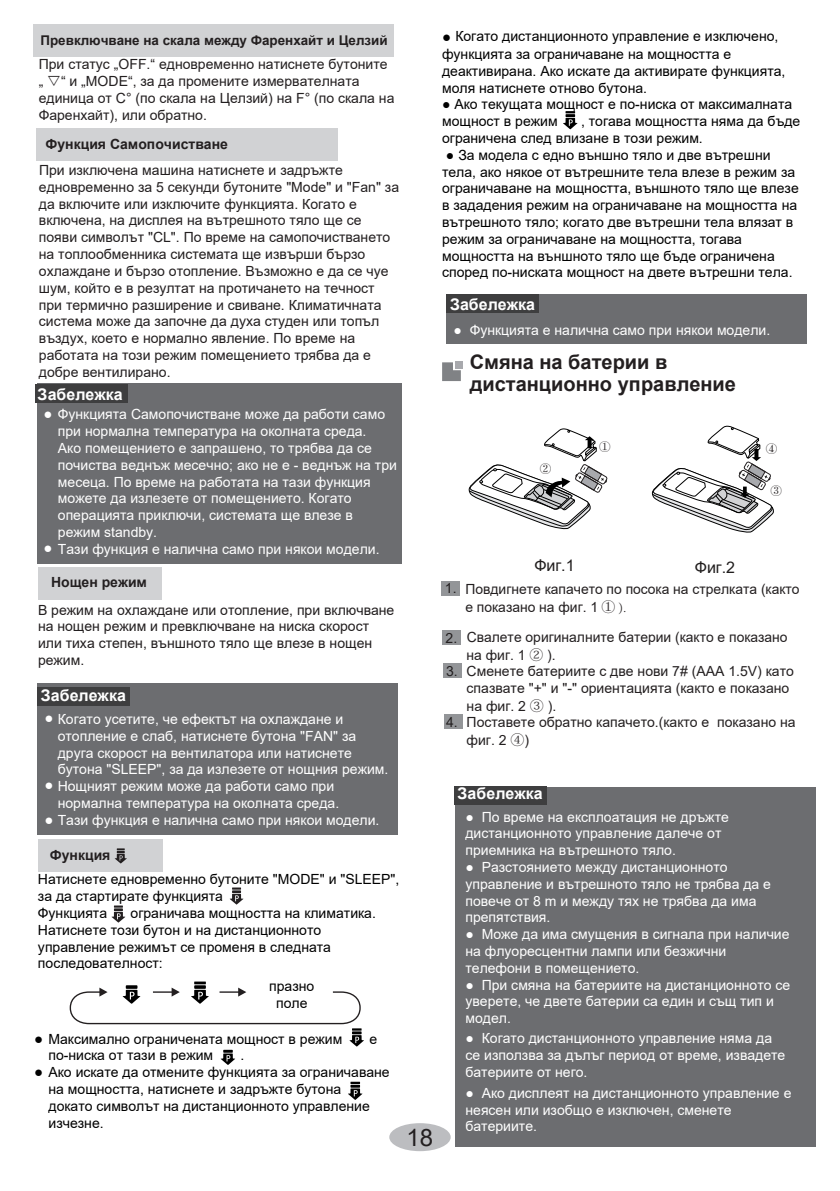
<style>
.page{position:relative;width:840px;height:1191px;background:#fff}
.page>*{position:absolute;margin:0;border:0;box-sizing:border-box;transform-origin:0 0}
.t1{font:24px "Arial";color:#231f20}
.t2{font:700 20px/22px "Arial";color:#231f20}
.t3{font:700 16px "Arial";color:#fff}
.t4{font:16px "Arial";color:#201d1d}
.t5{font:14px/16.8px "Arial";color:#000}
.t6{font:14px/16.8px "Arial";color:#231f20}
.t7{font:14px/16.8px "Arial";color:#fff}
.t8{font:14px/16.8px "Arial";color:#fff}
.t9{font:14px/16.8px "Arial";color:#221e1f}
.t10{font:700 14px "Arial";color:#231f20}
.t11{font:700 14px "Arial";color:#231f20}
.t12{font:700 13.4px "Arial";color:#231f20}
.t13{font:300 11.6px "Adobe Song Std";color:#231f20}
.s1{font-size:15px}
.s2{font-style:inherit}
.s3{font-family:"Adobe Song Std";font-weight:300}
.s4{font-family:"Koz Min Pr 6 N"}
</style>
<div class="page">
<div style="left:389px;top:1123px;width:61px;height:28px;background:#bcbdc0;border-radius:50%"></div>
<div style="left:441px;top:581px;width:18px;height:15px;background:#939598"></div>
<div style="left:442px;top:630px;width:18px;height:15px;background:#939598"></div>
<div style="left:442px;top:663px;width:19px;height:15px;background:#939598"></div>
<div style="left:443px;top:714px;width:19px;height:14px;background:#939598"></div>
<svg style="left:442px;top:362px;width:18px;height:19px"></svg>
<div style="left:454px;top:360px;width:8px;height:8px;background:#a8a9ad"></div>
<svg style="left:468px;top:428px;width:139px;height:101px"></svg>
<svg style="left:651px;top:425px;width:122px;height:108px"></svg>
<div style="left:38px;top:839px;width:125px;height:32px;background:#d1d2d4"></div>
<svg style="left:115px;top:848px;width:12px;height:15px"></svg>
<svg style="left:230px;top:887px;width:13px;height:17px"></svg>
<svg style="left:563px;top:111px;width:14px;height:18px"></svg>
<svg style="left:348px;top:1081px;width:14px;height:19px"></svg>
<svg style="left:69px;top:981px;width:295px;height:84px"></svg>
<div style="left:446px;top:295px;width:360px;height:49px;background:#6c6d70"></div>
<div style="left:446px;top:294px;width:92px;height:19px;background:#3e3e3f"></div>
<div style="left:34px;top:25px;width:359px;height:32px;background:#d1d2d4"></div>
<div style="left:37px;top:128px;width:300px;height:32px;background:#d1d2d4"></div>
<div style="left:37px;top:383px;width:364px;height:181px;background:#6c6d70"></div>
<div style="left:36px;top:384px;width:92px;height:19px;background:#3e3e3f"></div>
<div style="left:455px;top:787px;width:360px;height:359px;background:#6c6d70"></div>
<div style="left:454px;top:786px;width:92px;height:18px;background:#3e3e3f"></div>
<svg style="left:112px;top:905px;width:13px;height:17px"></svg>
<div style="left:39px;top:567px;width:122px;height:32px;background:#d1d2d4"></div>
<div style="left:38px;top:684px;width:359px;height:151px;background:#6c6d70"></div>
<div style="left:37px;top:687px;width:93px;height:19px;background:#3e3e3f"></div>
<p class="t12" style="left:40px;top:31px;width:348px">Превключване на скала между Фаренхайт и Целзий</p>
<p class="t6" style="left:39px;top:56px;width:357px">При статус „OFF.“ едновременно натиснете бутоните „ ▲“ и „MODE“, за да промените измервателната единица от C° (по скала на Целзий) на F° (по скала на Фаренхайт), или обратно.</p>
<p class="t10" style="left:45px;top:134px;width:184px">Функция Самопочистване</p>
<p class="t6" style="left:39px;top:162px;width:361px">При изключена машина натиснете и задръжте едновременно за 5 секунди бутоните "Mode" и "Fan" за да включите или изключите функцията. Когато е включена, на дисплея на вътрешното тяло ще се появи символът "CL". По време на самопочистването на топлообменника системата ще извърши бързо охлаждане и бързо отопление. Възможно е да се чуе шум, който е в резултат на протичането на течност при термично разширение и свиване. Климатичната система може да започне да духа студен или топъл въздух, което е нормално явление. По време на работата на този режим помещението трябва да е добре вентилирано.</p>
<p class="t3" style="left:38px;top:383px;width:86px">Забележка</p>
<p class="t7" style="left:58px;top:406px;width:340px;text-indent:-14px"><span class="s1">●</span> Функцията Самопочистване може да работи само при нормална температура на околната среда.<br>Ако помещението е запрашено, то трябва да се почиства веднъж месечно; ако не е - веднъж на три месеца. По време на работата на тази функция можете да излезете от помещението. Когато операцията приключи, системата ще влез<span class="s2">е</span> в режим standby.</p>
<p class="t7" style="left:44px;top:540px;width:337px"><span class="s1">●</span> Тази функция е налична само при някои модели.</p>
<p class="t11" style="left:51px;top:572px;width:97px">Нощен режим</p>
<p class="t9" style="left:38px;top:601px;width:358px">В режим на охлаждане или отопление, при включване на нощен режим и превключване на ниска скорост или тиха степен, външното тяло ще влезе в нощен режим.</p>
<p class="t3" style="left:41px;top:683px;width:86px">Забележка</p>
<p class="t8" style="left:58px;top:710px;width:332px;text-indent:-13px"><span class="s1">●</span> Когато усетите, че ефектът на охлаждане и отопление е слаб, натиснете бутона "FAN" за друга скорост на вентилатора или натиснете бутона "SLEEP", за да излезете от нощния режим.</p>
<p class="t8" style="left:58px;top:794px;width:283px">нормална температура на околната среда.</p>
<p class="t8" style="left:44px;top:777px;width:291px"><span class="s1">●</span> Нощният режим може да работи само при</p>
<p class="t8" style="left:44px;top:811px;width:336px"><span class="s1">●</span> Тази функция е налична само при някои модели.</p>
<p class="t11" style="left:50px;top:844px;width:62px">Функция</p>
<p class="t5" style="left:38px;top:871px;width:363px">Натиснете едновременно бутоните "MODE" и "SLEEP", за да стартирате функцията<br>Функцията</p>
<p class="t5" style="left:38px;top:904px;width:339px;text-indent:92px">ограничава мощността на климатика.<br>Натиснете този бутон и на дистанционното управление режимът се променя в следната последователност:</p>
<p class="t5" style="left:269px;top:977px;width:47px;text-align:center">празно поле</p>
<p class="t5" style="left:34px;top:1030px;width:309px"><span class="s1">●</span> Максимално ограничената мощност в режим</p>
<p class="t5" style="left:34px;top:1063px;width:357px"><span class="s1">●</span> Ако искате да отмените функцията за ограничаване</p>
<p class="t5" style="left:369px;top:1030px;width:9px">е</p>
<p class="t5" style="left:48px;top:1047px;width:166px">по-ниска от тази в режим</p>
<p class="t5" style="left:240px;top:1047px;width:5px">.</p>
<p class="t5" style="left:48px;top:1080px;width:322px">на мощността, натиснете и задръжте бутона докато символът на дистанционното управление изчезне.</p>
<p class="t5" style="left:442px;top:27px;width:345px"><span class="s1">●</span> Когато дистанционното управление е изключено, функцията за ограничаване на мощността е деактивирана. Ако искате да активирате функцията, моля натиснете отново бутона.</p>
<p class="t5" style="left:442px;top:96px;width:351px">● Ако текущата мощност е по-ниска от максималната мощност в режим</p>
<p class="t5" style="left:442px;top:113px;width:359px;text-indent:139px">, тогава мощността няма да бъде ограничена след влизане в този режим.</p>
<p class="t5" style="left:442px;top:146px;width:358px">● За модела с едно външно тяло и две вътрешни тела, ако някое от вътрешните тела влезе в режим за ограничаване на мощността, външното тяло ще влезе в зададения режим на ограничаване на мощността на вътрешното тяло; когато две вътрешни тела влязат в режим за ограничаване на мощността, тогава мощността на външното тяло ще бъде ограничена според по-ниската мощност на двете вътрешни тела.</p>
<p class="t3" style="left:450px;top:293px;width:86px">Забележка</p>
<p class="t7" style="left:453px;top:322px;width:318px">● Функцията е налична само при някои модели.</p>
<h2 class="t2" style="left:469px;top:351px;width:268px">Смяна на батерии в дистанционно управление</h2>
<p class="t13" style="left:539px;top:462px;width:13px">②</p>
<p class="t13" style="left:598px;top:440px;width:13px">①</p>
<p class="t13" style="left:765px;top:442px;width:13px">④</p>
<p class="t13" style="left:770px;top:484px;width:13px">③</p>
<p class="t6" style="left:444px;top:580px;width:13px">1.</p>
<p class="t6" style="left:445px;top:629px;width:13px">2.</p>
<p class="t6" style="left:446px;top:662px;width:13px">3.</p>
<p class="t6" style="left:446px;top:713px;width:13px">4.</p>
<p class="t4" style="left:534px;top:555px;width:42px">Фиг.1</p>
<p class="t4" style="left:694px;top:556px;width:42px">Фиг.2</p>
<p class="t6" style="left:465px;top:580px;width:335px;line-height:17.8px">Повдигнете капачето по посока на стрелката (както е показано на фиг. 1 <span class="s3">① ).</span></p>
<p class="t6" style="left:466px;top:628px;width:322px;line-height:17.8px">Свалете оригиналните батерии (както е показано на фиг. 1 <span class="s4">②</span> ).</p>
<p class="t6" style="left:466px;top:662px;width:328px;line-height:17.4px">Сменете батериите с две нови 7# (AAA 1.5V) като спазвате "+" и "-" ориентацията (както е показано на фиг. 2 <span class="s4">③</span> ).</p>
<p class="t6" style="left:466px;top:713px;width:330px;line-height:17.8px">Поставете обратно капачето.(както е показано на фиг. 2 <span class="s4">④</span>)</p>
<h1 class="t1" style="left:406px;top:1120px;width:28px">18</h1>
<p class="t3" style="left:457px;top:782px;width:86px">Забележка</p>
<p class="t7" style="left:465px;top:808px;width:265px">● По време на експлоатация не дръжте дистанционното управление далече от приемника на вътрешното тяло.</p>
<p class="t7" style="left:465px;top:858px;width:307px">● Разстоянието между дистанционното управление и вътрешното тяло не трябва да е повече от 8 m и между тях не трябва да има препятствия.</p>
<p class="t7" style="left:465px;top:925px;width:325px">● Може да има смущения в сигнала при наличие на флуоресцентни лампи или безжични телефони в помещението.</p>
<p class="t7" style="left:465px;top:976px;width:326px">● При смяна на батериите на дистанционното се уверете, че двете батерии са един и същ тип и модел.</p>
<p class="t8" style="left:465px;top:1029px;width:321px"><span class="s2">● Когато дистанционното управление няма да се</span> използва за дълъг период от време, извадете батериите от него.</p>
<p class="t7" style="left:465px;top:1084px;width:327px">● Ако дисплеят на дистанционното управление е неясен или изобщо е изключен, сменете батериите.</p>
</div>
